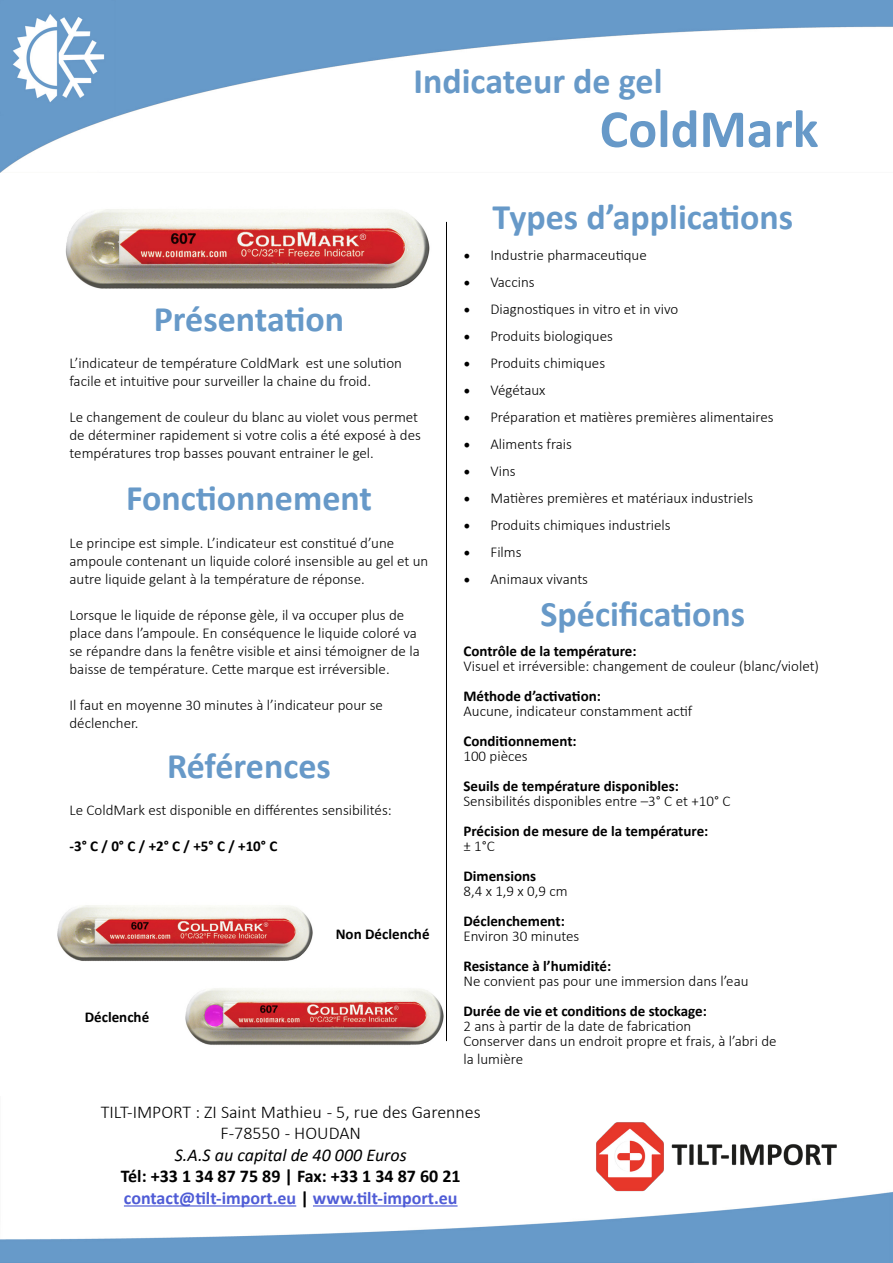
<style>
.page{position:relative;width:893px;height:1263px;background:#fff}
.page>*{position:absolute;margin:0;border:0;box-sizing:border-box;transform-origin:0 0}
.t1{font:700 54px "Calibri";color:#6799c8}
.t2{font:700 36px "Calibri";color:#6799c8}
.t3{font:700 18px/21.6px "Calibri";color:#4f5cd6}
.t4{font:300 18px/21.6px "Calibri";color:#000;text-align:center}
.t5{font:italic 18px "Calibri";color:#000}
.t6{font:300 15px/18px "Calibri";color:#000}
.t7{font:700 15px "Calibri";color:#000}
.s1{font-family:"Minion Pro";font-weight:400;font-size:18px}
.s2{color:#000}
</style>
<div class="page">
<img style="left:0;top:1192px;width:893px;height:71px">
<img style="left:0;top:0;width:893px;height:172px">
<img style="left:594px;top:1122px;width:245px;height:75px">
<hr style="left:124px;top:1205px;width:172px;height:1px;background:#4f5cd6">
<hr style="left:313px;top:1205px;width:145px;height:1px;background:#4f5cd6">
<img style="left:0;top:0;width:115px;height:116px">
<hr style="left:446px;top:222px;width:1px;height:819px;background:#000">
<img style="left:65px;top:209px;width:365px;height:80px">
<img style="left:57px;top:905px;width:256px;height:56px">
<img style="left:185px;top:988px;width:259px;height:57px">
<h2 class="t2" style="left:413px;top:56px;width:251px">Indicateur de gel</h2>
<h2 class="t2" style="left:154px;top:294px;width:192px">Présentation</h2>
<p class="t6" style="left:69px;top:354px;width:334px">L’indicateur de température ColdMark est une solution facile et intuitive pour surveiller la chaine du froid.</p>
<p class="t6" style="left:69px;top:408px;width:353px">Le changement de couleur du blanc au violet vous permet de déterminer rapidement si votre colis a été exposé à des températures trop basses pouvant entrainer le gel.</p>
<h2 class="t2" style="left:126px;top:473px;width:247px">Fonctionnement</h2>
<p class="t6" style="left:69px;top:534px;width:360px">Le principe est simple. L’indicateur est constitué d’une ampoule contenant un liquide coloré insensible au gel et un autre liquide gelant à la température de réponse.</p>
<p class="t6" style="left:69px;top:606px;width:352px">Lorsque le liquide de réponse gèle, il va occuper plus de place dans l’ampoule. En conséquence le liquide coloré va se répandre dans la fenêtre visible et ainsi témoigner de la baisse de température. Cette marque est irréversible.</p>
<p class="t6" style="left:69px;top:696px;width:315px">Il faut en moyenne 30 minutes à l’indicateur pour se déclencher.</p>
<h2 class="t2" style="left:167px;top:740px;width:165px">Références</h2>
<p class="t6" style="left:69px;top:801px;width:324px">Le ColdMark est disponible en différentes sensibilités:</p>
<p class="t7" style="left:69px;top:836px;width:209px">-3° C / 0° C / +2° C / +5° C / +10° C</p>
<p class="t7" style="left:85px;top:1006px;width:66px">Déclenché</p>
<p class="t7" style="left:336px;top:923px;width:95px">Non Déclenché</p>
<h1 class="t1" style="left:600px;top:91px;width:220px">ColdMark</h1>
<h2 class="t2" style="left:493px;top:192px;width:302px">Types d’applications</h2>
<p class="t6" style="left:463px;top:246px;width:185px"><span class="s1">•</span> Industrie pharmaceutique</p>
<p class="t6" style="left:463px;top:273px;width:73px"><span class="s1">•</span> Vaccins</p>
<p class="t6" style="left:463px;top:300px;width:216px"><span class="s1">•</span> Diagnostiques in vitro et in vivo</p>
<p class="t6" style="left:463px;top:327px;width:151px"><span class="s1">•</span> Produits biologiques</p>
<p class="t6" style="left:463px;top:354px;width:143px"><span class="s1">•</span> Produits chimiques</p>
<p class="t6" style="left:463px;top:381px;width:84px"><span class="s1">•</span> Végétaux</p>
<p class="t6" style="left:463px;top:408px;width:312px"><span class="s1">•</span> Préparation et matières premières alimentaires</p>
<p class="t6" style="left:463px;top:435px;width:110px"><span class="s1">•</span> Aliments frais</p>
<p class="t6" style="left:463px;top:462px;width:54px"><span class="s1">•</span> Vins</p>
<p class="t6" style="left:463px;top:489px;width:291px"><span class="s1">•</span> Matières premières et matériaux industriels</p>
<p class="t6" style="left:463px;top:516px;width:209px"><span class="s1">•</span> Produits chimiques industriels</p>
<p class="t6" style="left:463px;top:543px;width:60px"><span class="s1">•</span> Films</p>
<p class="t6" style="left:463px;top:570px;width:126px"><span class="s1">•</span> Animaux vivants</p>
<h2 class="t2" style="left:541px;top:588px;width:206px">Spécifications</h2>
<p class="t7" style="left:463px;top:640px;width:175px">Contrôle de la température:</p>
<p class="t6" style="left:463px;top:657px;width:357px">Visuel et irréversible: changement de couleur (blanc/violet)</p>
<p class="t7" style="left:463px;top:685px;width:139px">Méthode d’activation:</p>
<p class="t6" style="left:463px;top:702px;width:230px">Aucune, indicateur constamment actif</p>
<p class="t7" style="left:463px;top:730px;width:115px">Conditionnement:</p>
<p class="t6" style="left:463px;top:747px;width:66px">100 pièces</p>
<p class="t7" style="left:463px;top:775px;width:217px">Seuils de température disponibles:</p>
<p class="t6" style="left:463px;top:792px;width:269px">Sensibilités disponibles entre –3° C et +10° C</p>
<p class="t7" style="left:463px;top:820px;width:246px">Précision de mesure de la température:</p>
<p class="t6" style="left:463px;top:837px;width:33px">± 1°C</p>
<p class="t7" style="left:463px;top:865px;width:74px">Dimensions</p>
<p class="t6" style="left:463px;top:882px;width:106px">8,4 x 1,9 x 0,9 cm</p>
<p class="t7" style="left:463px;top:910px;width:103px">Déclenchement:</p>
<p class="t6" style="left:463px;top:927px;width:118px">Environ 30 minutes</p>
<p class="t7" style="left:463px;top:955px;width:149px">Resistance à l’humidité:</p>
<p class="t6" style="left:463px;top:972px;width:287px">Ne convient pas pour une immersion dans l’eau</p>
<p class="t7" style="left:463px;top:1000px;width:245px">Durée de vie et conditions de stockage:</p>
<p class="t6" style="left:463px;top:1018px;width:315px;line-height:15px">2 ans à partir de la date de fabrication<br>Conserver dans un endroit propre et frais, à l’abri de</p>
<p class="t6" style="left:463px;top:1050px;width:61px">la lumière</p>
<p class="t4" style="left:101px;top:1100px;width:382px">TILT-IMPORT : ZI Saint Mathieu - 5, rue des Garennes<br>F-78550 - HOUDAN</p>
<p class="t5" style="left:175px;top:1142px;width:233px">S.A.S au capital de 40 000 Euros</p>
<p class="t3" style="left:121px;top:1165px;width:341px"><span class="s2">Tél: +33 1 34 87 75 89 | Fax: +33 1 34 87 60 21 </span>contact@tilt-import.eu <span class="s2">|</span> www.tilt-import.eu</p>
</div>
